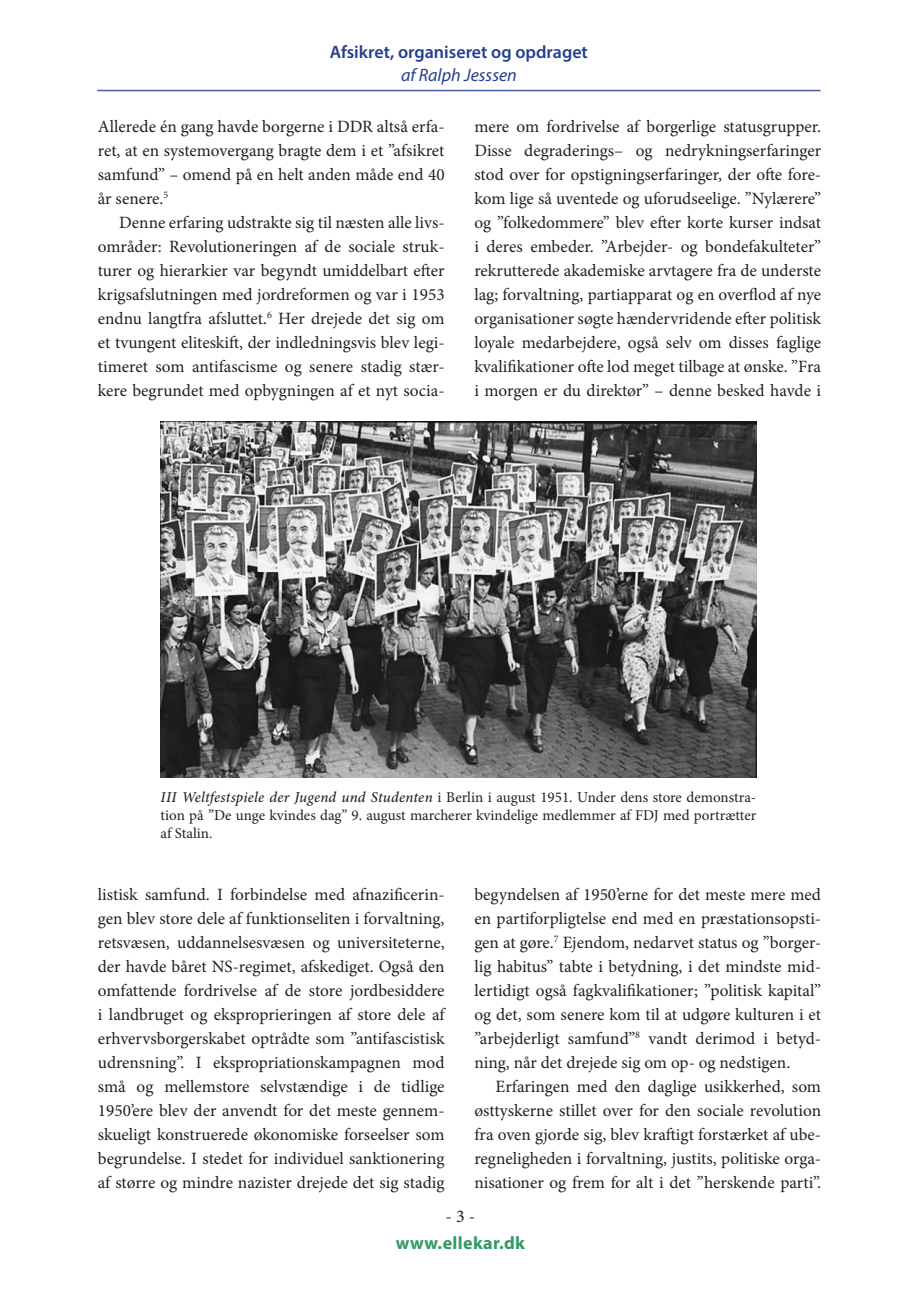
<style>
.page{position:relative;width:919px;height:1289px;background:#fff}
.page>*{position:absolute;margin:0;border:0;box-sizing:border-box;transform-origin:0 0}
.t1{font:600 18px "Myriad Pro";color:#253f8e}
.t2{font:italic 18px "Myriad Pro";color:#253f8e}
.t3{font:700 18px "Myriad Pro";letter-spacing:.02em;color:#319966}
.t4{font:18px "Minion Pro";color:#231f20}
.APU_-_brødskrift_2{font:17.25px/24px "Minion Pro";color:#231f20;text-align:justify}
.APU_-_brødskrift_1{font:17.25px/24px "Minion Pro";color:#231f20;text-align:justify}
.APU_-_billedtekst_venstre{font:15px/18px "Minion Pro";color:#231f20;text-align:justify}
.s1{font-weight:500;font-style:italic}
</style>
<div class="page">
<hr style="left:97px;top:90px;width:723px;height:1px;background:#4d5a9e">
<img style="left:161px;top:422px;width:595px;height:355px">
<p class="t1" style="left:330px;top:40px;width:259px">Afsikret, organiseret og opdraget</p>
<p class="t2" style="left:401px;top:64px;width:117px">af Ralph Jesssen</p>
<p class="APU_-_brødskrift_1" style="left:98px;top:114px;width:348px">Allerede én gang havde borgerne i DDR altså erfa&shy;ret, at en systemovergang bragte dem i et ”afsikret samfund” – omend på en helt anden måde end 40 år senere.<sup>5</sup></p>
<p class="APU_-_brødskrift_2" style="left:98px;top:210px;width:348px;text-indent:21px">Denne erfaring udstrakte sig til næsten alle livs&shy;områder: Revolutioneringen af de sociale struk&shy;turer og hierarkier var begyndt umiddelbart efter krigsafslutningen med jordreformen og var i 1953 endnu langtfra afsluttet.<sup>6</sup> Her drejede det sig om et tvungent eliteskift, der indledningsvis blev legi&shy;timeret som antifascisme og senere stadig stær&shy;kere begrundet med opbygningen af et nyt socia-</p>
<p class="APU_-_brødskrift_2" style="left:474px;top:114px;width:348px">mere om fordrivelse af borgerlige statusgrupper.<br>Disse degraderings– og nedrykningserfaringer stod over for opstigningserfaringer, der ofte fore&shy;kom lige så uventede og uforudseelige. ”Nylærere” og ”folkedommere” blev efter korte kurser indsat i deres embeder. ”Arbejder- og bondefakulteter” rekrutterede akademiske arvtagere fra de underste lag; forvaltning, partiapparat og en overflod af nye organisationer søgte hændervridende efter politisk loyale medarbejdere, også selv om disses faglige kvalifikationer ofte lod meget tilbage at ønske. ”Fra i morgen er du direktør” – denne besked havde i</p>
<p class="APU_-_billedtekst_venstre" style="left:161px;top:788px;width:597px"><span class="s1">III Weltfestspiele der Jugend und Studenten</span> i Berlin i august 1951. Under dens store demonstra&shy;tion på ”De unge kvindes dag” 9. august marcherer kvindelige medlemmer af FDJ med portrætter af Stalin.</p>
<p class="APU_-_brødskrift_2" style="left:98px;top:882px;width:348px">listisk samfund. I forbindelse med afnazificerin&shy;gen blev store dele af funktionseliten i forvaltning, retsvæsen, uddannelsesvæsen og universiteterne, der havde båret NS-regimet, afskediget. Også den omfattende fordrivelse af de store jordbesiddere i landbruget og eksproprieringen af store dele af erhvervsborgerskabet optrådte som ”antifascistisk udrensning”. I ekspropriationskampagnen mod små og mellemstore selvstændige i de tidlige 1950’ere blev der anvendt for det meste gennem&shy;skueligt konstruerede økonomiske forseelser som begrundelse. I stedet for individuel sanktionering af større og mindre nazister drejede det sig stadig</p>
<p class="APU_-_brødskrift_2" style="left:474px;top:882px;width:348px">begyndelsen af 1950’erne for det meste mere med en partiforpligtelse end med en præstationsopsti&shy;gen at gøre.<sup>7</sup> Ejendom, nedarvet status og ”borger&shy;lig habitus” tabte i betydning, i det mindste mid&shy;lertidigt også fagkvalifikationer; ”politisk kapital” og det, som senere kom til at udgøre kulturen i et ”arbejderligt samfund”<sup>8</sup> vandt derimod i betyd&shy;ning, når det drejede sig om op- og nedstigen.</p>
<p class="APU_-_brødskrift_2" style="left:474px;top:1074px;width:348px;text-indent:21px">Erfaringen med den daglige usikkerhed, som østtyskerne stillet over for den sociale revolution fra oven gjorde sig, blev kraftigt forstærket af ube&shy;regneligheden i forvaltning, justits, politiske orga&shy;nisationer og frem for alt i det ”herskende parti”.</p>
<p class="t4" style="left:445px;top:1203px;width:31px">- 3 -</p>
<p class="t3" style="left:395px;top:1231px;width:131px">www.ellekar.dk</p>
</div>
